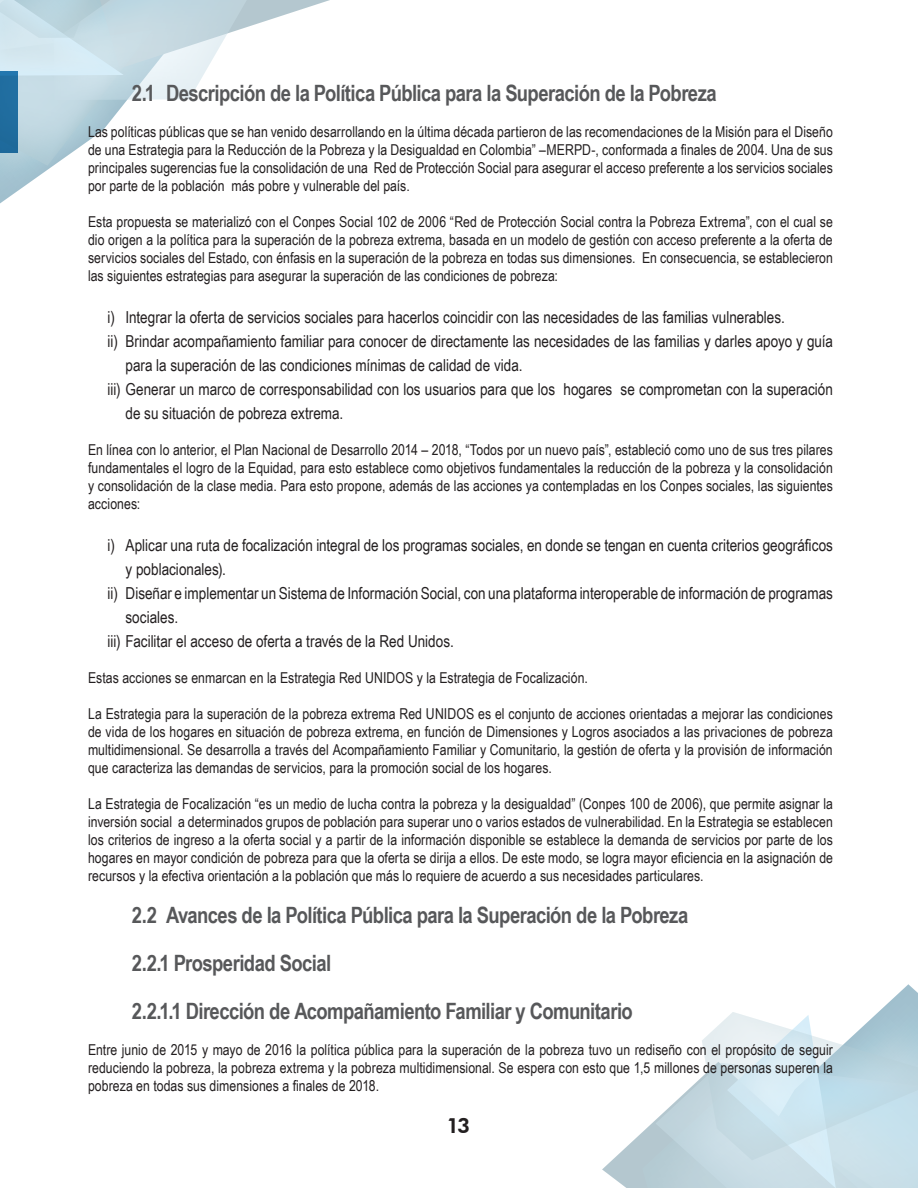
<style>
.page{position:relative;width:918px;height:1188px;background:#fff}
.page>*{position:absolute;margin:0;border:0;box-sizing:border-box;transform-origin:0 0}
.t1{font:700 22.5px/48px "Arial Narrow";letter-spacing:-.025em;color:#57585a}
.t2{font:800 21px "Futura BT";color:#231f20}
.t3{font:16.5px "Arial Narrow";color:#231f20}
.t4{font:15px/18px "Arial Narrow";letter-spacing:.005em;color:#231f20;text-align:justify}
</style>
<div class="page">
<svg style="left:0;top:0;width:330px;height:203px"></svg>
<svg style="left:602px;top:984px;width:316px;height:204px"></svg>
<div style="left:0;top:72px;width:18px;height:81px;background:#206d9f"></div>
<h1 class="t1" style="left:132px;top:68px;width:586px">2.1 Descripción de la Política Pública para la Superación de la Pobreza</h1>
<p class="t4" style="left:88px;top:123px;width:746px">Las políticas públicas que se han venido desarrollando en la última década partieron de las recomendaciones de la Misión para el Diseño de una Estrategia para la Reducción de la Pobreza y la Desigualdad en Colombia” –MERPD-, conformada a finales de 2004. Una de sus principales sugerencias fue la consolidación de una Red de Protección Social para asegurar el acceso preferente a los servicios sociales por parte de la población más pobre y vulnerable del país.</p>
<p class="t4" style="left:88px;top:213px;width:747px">Esta propuesta se materializó con el Conpes Social 102 de 2006 “Red de Protección Social contra la Pobreza Extrema”, con el cual se dio origen a la política para la superación de la pobreza extrema, basada en un modelo de gestión con acceso preferente a la oferta de servicios sociales del Estado, con énfasis en la superación de la pobreza en todas sus dimensiones. En consecuencia, se establecieron las siguientes estrategias para asegurar la superación de las condiciones de pobreza:</p>
<p class="t3" style="left:108px;top:306px;width:679px">i) Integrar la oferta de servicios sociales para hacerlos coincidir con las necesidades de las familias vulnerables.</p>
<p class="t3" style="left:108px;top:330px;width:727px">ii) Brindar acompañamiento familiar para conocer de directamente las necesidades de las familias y darles apoyo y guía</p>
<p class="t3" style="left:126px;top:354px;width:398px">para la superación de las condiciones mínimas de calidad de vida.</p>
<p class="t3" style="left:108px;top:378px;width:727px">iii) Generar un marco de corresponsabilidad con los usuarios para que los hogares se comprometan con la superación</p>
<p class="t3" style="left:126px;top:402px;width:219px">de su situación de pobreza extrema.</p>
<p class="t4" style="left:88px;top:441px;width:746px">En línea con lo anterior, el Plan Nacional de Desarrollo 2014 – 2018, “Todos por un nuevo país”, estableció como uno de sus tres pilares fundamentales el logro de la Equidad, para esto establece como objetivos fundamentales la reducción de la pobreza y la consolidación y consolidación de la clase media. Para esto propone, además de las acciones ya contempladas en los Conpes sociales, las siguientes acciones:</p>
<p class="t3" style="left:108px;top:534px;width:727px">i) Aplicar una ruta de focalización integral de los programas sociales, en donde se tengan en cuenta criterios geográficos</p>
<p class="t3" style="left:126px;top:558px;width:102px">y poblacionales).</p>
<p class="t3" style="left:108px;top:582px;width:727px">ii) Diseñar e implementar un Sistema de Información Social, con una plataforma interoperable de información de programas</p>
<p class="t3" style="left:126px;top:606px;width:54px">sociales.</p>
<p class="t3" style="left:108px;top:630px;width:348px">iii) Facilitar el acceso de oferta a través de la Red Unidos.</p>
<p class="t4" style="left:88px;top:669px;width:501px">Estas acciones se enmarcan en la Estrategia Red UNIDOS y la Estrategia de Focalización.</p>
<p class="t4" style="left:88px;top:705px;width:746px">La Estrategia para la superación de la pobreza extrema Red UNIDOS es el conjunto de acciones orientadas a mejorar las condiciones de vida de los hogares en situación de pobreza extrema, en función de Dimensiones y Logros asociados a las privaciones de pobreza multidimensional. Se desarrolla a través del Acompañamiento Familiar y Comunitario, la gestión de oferta y la provisión de información que caracteriza las demandas de servicios, para la promoción social de los hogares.</p>
<p class="t4" style="left:88px;top:795px;width:747px">La Estrategia de Focalización “es un medio de lucha contra la pobreza y la desigualdad” (Conpes 100 de 2006), que permite asignar la inversión social a determinados grupos de población para superar uno o varios estados de vulnerabilidad. En la Estrategia se establecen los criterios de ingreso a la oferta social y a partir de la información disponible se establece la demanda de servicios por parte de los hogares en mayor condición de pobreza para que la oferta se dirija a ellos. De este modo, se logra mayor eficiencia en la asignación de recursos y la efectiva orientación a la población que más lo requiere de acuerdo a sus necesidades particulares.</p>
<h1 class="t1" style="left:132px;top:890px;width:558px">2.2 Avances de la Política Pública para la Superación de la Pobreza<br>2.2.1 Prosperidad Social<br>2.2.1.1 Dirección de Acompañamiento Familiar y Comunitario</h1>
<p class="t4" style="left:88px;top:1041px;width:746px">Entre junio de 2015 y mayo de 2016 la política pública para la superación de la pobreza tuvo un rediseño con el propósito de seguir reduciendo la pobreza, la pobreza extrema y la pobreza multidimensional. Se espera con esto que 1,5 millones de personas superen la pobreza en todas sus dimensiones a finales de 2018.</p>
<h2 class="t2" style="left:447px;top:1113px;width:25px">13</h2>
</div>
